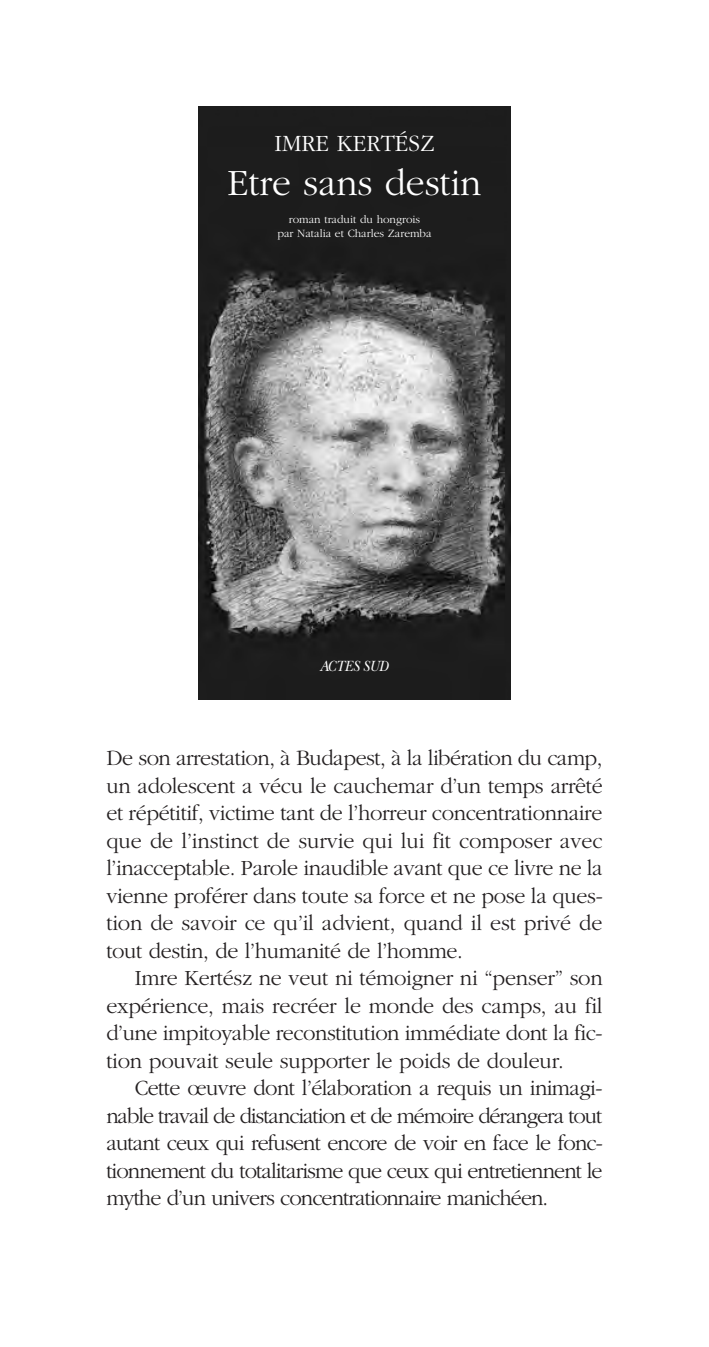
<style>
.page{position:relative;width:709px;height:1347px;background:#fff}
.page>*{position:absolute;margin:0;border:0;box-sizing:border-box;transform-origin:0 0}
.t1{font:300 38.5px "Garamond";color:#fff}
.t2{font:300 24.25px "Garamond";color:#fff}
.t3{font:300 22.5px/27.5px "Garamond";letter-spacing:-.015em;color:#231f20;text-align:justify}
.t4{font:italic 15.5px "New Baskerville";letter-spacing:.005em;color:#fff}
.t5{font:300 11.5px/14.2px "Garamond";color:#fff;text-align:center}
</style>
<div class="page">
<img style="left:198px;top:106px;width:312px;height:593px">
<p class="t2" style="left:274px;top:128px;width:162px">IMRE KERTÉSZ</p>
<h1 class="t1" style="left:228px;top:159px;width:255px">Etre sans destin</h1>
<p class="t5" style="left:277px;top:211px;width:156px">roman traduit du hongrois<br>par Natalia et Charles Zaremba</p>
<p class="t4" style="left:319px;top:660px;width:70px">ACTES SUD</p>
<p class="t3" style="left:106px;top:743px;width:498px">De son arrestation, à Budapest, à la libération du camp, un adolescent a vécu le cauchemar d’un temps arrêté et répétitif, victime tant de l’horreur concentrationnaire que de l’instinct de survie qui lui fit composer avec l’inacceptable. Parole inaudible avant que ce livre ne la vienne proférer dans toute sa force et ne pose la ques&shy;tion de savoir ce qu’il advient, quand il est privé de tout destin, de l’humanité de l’homme.</p>
<p class="t3" style="left:106px;top:963px;width:498px;text-indent:28px">Imre Kertész ne veut ni témoigner ni “penser” son expérience, mais recréer le monde des camps, au fil d’une impitoyable reconstitution immédiate dont la fic&shy;tion pouvait seule supporter le poids de douleur.</p>
<p class="t3" style="left:106px;top:1073px;width:498px;text-indent:28px">Cette œuvre dont l’élaboration a requis un inimagi&shy;nable travail de distanciation et de mémoire dérangera tout autant ceux qui refusent encore de voir en face le fonc&shy;tionnement du totalitarisme que ceux qui entretiennent le mythe d’un univers concentrationnaire manichéen.</p>
</div>
